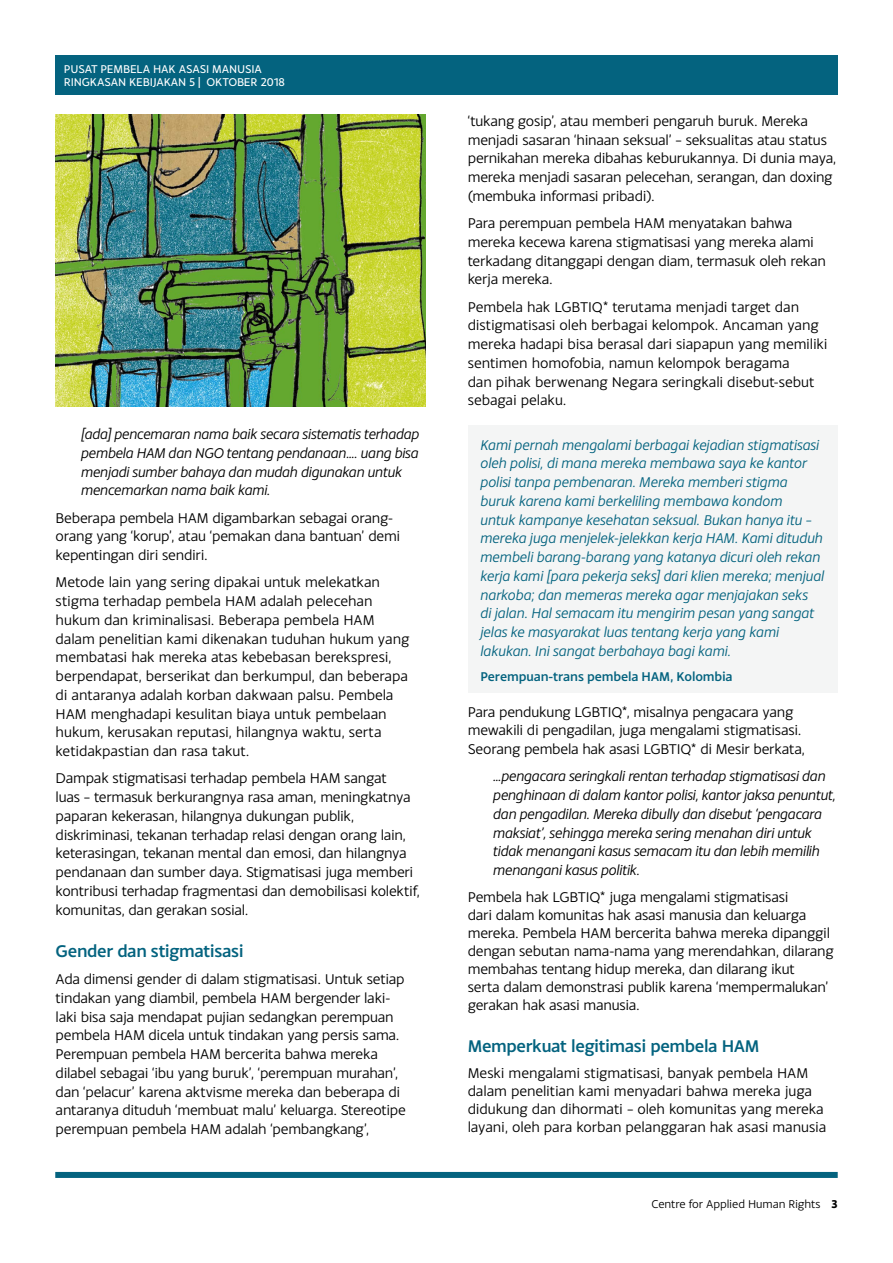
<style>
.page{position:relative;width:893px;height:1263px;background:#fff}
.page>*{position:absolute;margin:0;border:0;box-sizing:border-box;transform-origin:0 0}
.t1{font:500 18px "Monsal Gothic";letter-spacing:-.025em;color:#04637f}
.t2{font:15px/18.8px "Monsal Gothic";letter-spacing:-.015em;color:#000}
.t3{font:italic 15px/18.8px "Monsal Gothic";letter-spacing:-.005em;color:#04637f}
.t4{font:italic 15px/18.8px "Monsal Gothic";letter-spacing:-.015em;color:#000}
.t5{font:500 13.5px "Monsal Gothic";letter-spacing:-.01em;color:#04637f}
.t6{font:12px/13.5px "Monsal Gothic";letter-spacing:-.01em;color:#fff}
.t7{font:12px "Monsal Gothic";letter-spacing:-.01em;color:#000}
.t8{font:700 12px "Monsal Gothic";color:#000}
</style>
<div class="page">
<div style="left:55px;top:1172px;width:783px;height:6px;background:#04637f"></div>
<div style="left:55px;top:55px;width:783px;height:40px;background:#04637f"></div>
<div style="left:468px;top:426px;width:370px;height:242px;background:#f4f5f5"></div>
<div style="left:468px;top:658px;width:370px;height:35px;background:#f4f5f5"></div>
<img style="left:56px;top:115px;width:369px;height:292px">
<p class="t6" style="left:64px;top:62px;width:223px">PUSAT PEMBELA HAK ASASI MANUSIA<br>RINGKASAN KEBIJAKAN 5 | OKTOBER 2018</p>
<p class="t4" style="left:81px;top:424px;width:340px">[ada] pencemaran nama baik secara sistematis terhadap pembela HAM dan NGO tentang pendanaan…. uang bisa menjadi sumber bahaya dan mudah digunakan untuk mencemarkan nama baik kami.</p>
<p class="t2" style="left:56px;top:508px;width:346px">Beberapa pembela HAM digambarkan sebagai orang&shy;orang yang ‘korup’, atau ‘pemakan dana bantuan’ demi kepentingan diri sendiri.</p>
<p class="t2" style="left:56px;top:572px;width:355px">Metode lain yang sering dipakai untuk melekatkan stigma terhadap pembela HAM adalah pelecehan hukum dan kriminalisasi. Beberapa pembela HAM dalam penelitian kami dikenakan tuduhan hukum yang membatasi hak mereka atas kebebasan berekspresi, berpendapat, berserikat dan berkumpul, dan beberapa di antaranya adalah korban dakwaan palsu. Pembela HAM menghadapi kesulitan biaya untuk pembelaan hukum, kerusakan reputasi, hilangnya waktu, serta ketidakpastian dan rasa takut.</p>
<p class="t2" style="left:56px;top:768px;width:366px">Dampak stigmatisasi terhadap pembela HAM sangat<br>luas – termasuk berkurangnya rasa aman, meningkatnya paparan kekerasan, hilangnya dukungan publik, diskriminasi, tekanan terhadap relasi dengan orang lain, keterasingan, tekanan mental dan emosi, dan hilangnya pendanaan dan sumber daya. Stigmatisasi juga memberi kontribusi terhadap fragmentasi dan demobilisasi kolektif, komunitas, dan gerakan sosial.</p>
<p class="t1" style="left:56px;top:940px;width:190px">Gender dan stigmatisasi</p>
<p class="t2" style="left:56px;top:969px;width:352px">Ada dimensi gender di dalam stigmatisasi. Untuk setiap tindakan yang diambil, pembela HAM bergender laki&shy;laki bisa saja mendapat pujian sedangkan perempuan pembela HAM dicela untuk tindakan yang persis sama.<br>Perempuan pembela HAM bercerita bahwa mereka dilabel sebagai ‘ibu yang buruk’, ‘perempuan murahan’, dan ‘pelacur’ karena aktvisme mereka dan beberapa di antaranya dituduh ‘membuat malu’ keluarga. Stereotipe perempuan pembela HAM adalah ‘pembangkang’,</p>
<p class="t2" style="left:468px;top:111px;width:370px">‘tukang gosip’, atau memberi pengaruh buruk. Mereka menjadi sasaran ‘hinaan seksual’ – seksualitas atau status pernikahan mereka dibahas keburukannya. Di dunia maya, mereka menjadi sasaran pelecehan, serangan, dan doxing (membuka informasi pribadi).</p>
<p class="t2" style="left:468px;top:213px;width:360px">Para perempuan pembela HAM menyatakan bahwa mereka kecewa karena stigmatisasi yang mereka alami terkadang ditanggapi dengan diam, termasuk oleh rekan kerja mereka.</p>
<p class="t2" style="left:468px;top:297px;width:361px">Pembela hak LGBTIQ* terutama menjadi target dan distigmatisasi oleh berbagai kelompok. Ancaman yang mereka hadapi bisa berasal dari siapapun yang memiliki sentimen homofobia, namun kelompok beragama<br>dan pihak berwenang Negara seringkali disebut-sebut sebagai pelaku.</p>
<p class="t3" style="left:480px;top:435px;width:345px">Kami pernah mengalami berbagai kejadian stigmatisasi oleh polisi, di mana mereka membawa saya ke kantor polisi tanpa pembenaran. Mereka memberi stigma buruk karena kami berkeliling membawa kondom<br>untuk kampanye kesehatan seksual. Bukan hanya itu – mereka juga menjelek-jelekkan kerja HAM. Kami dituduh membeli barang-barang yang katanya dicuri oleh rekan kerja kami [para pekerja seks] dari klien mereka; menjual narkoba; dan memeras mereka agar menjajakan seks<br>di jalan. Hal semacam itu mengirim pesan yang sangat jelas ke masyarakat luas tentang kerja yang kami lakukan. Ini sangat berbahaya bagi kami.</p>
<p class="t5" style="left:480px;top:668px;width:254px">Perempuan-trans pembela HAM, Kolombia</p>
<p class="t2" style="left:468px;top:702px;width:339px">Para pendukung LGBTIQ*, misalnya pengacara yang mewakili di pengadilan, juga mengalami stigmatisasi.<br>Seorang pembela hak asasi LGBTIQ* di Mesir berkata,</p>
<p class="t4" style="left:493px;top:766px;width:344px">…pengacara seringkali rentan terhadap stigmatisasi dan penghinaan di dalam kantor polisi, kantor jaksa penuntut, dan pengadilan. Mereka dibully dan disebut ‘pengacara maksiat’, sehingga mereka sering menahan diri untuk tidak menangani kasus semacam itu dan lebih memilih menangani kasus politik.</p>
<p class="t2" style="left:468px;top:887px;width:367px;line-height:18px">Pembela hak LGBTIQ* juga mengalami stigmatisasi<br>dari dalam komunitas hak asasi manusia dan keluarga mereka. Pembela HAM bercerita bahwa mereka dipanggil dengan sebutan nama-nama yang merendahkan, dilarang membahas tentang hidup mereka, dan dilarang ikut<br>serta dalam demonstrasi publik karena ‘mempermalukan’ gerakan hak asasi manusia.</p>
<p class="t1" style="left:468px;top:1035px;width:293px">Memperkuat legitimasi pembela HAM</p>
<p class="t2" style="left:468px;top:1064px;width:360px;line-height:18px">Meski mengalami stigmatisasi, banyak pembela HAM dalam penelitian kami menyadari bahwa mereka juga didukung dan dihormati – oleh komunitas yang mereka layani, oleh para korban pelanggaran hak asasi manusia</p>
<p class="t7" style="left:652px;top:1196px;width:171px">Centre for Applied Human Rights</p>
<p class="t8" style="left:831px;top:1196px;width:8px">3</p>
</div>
